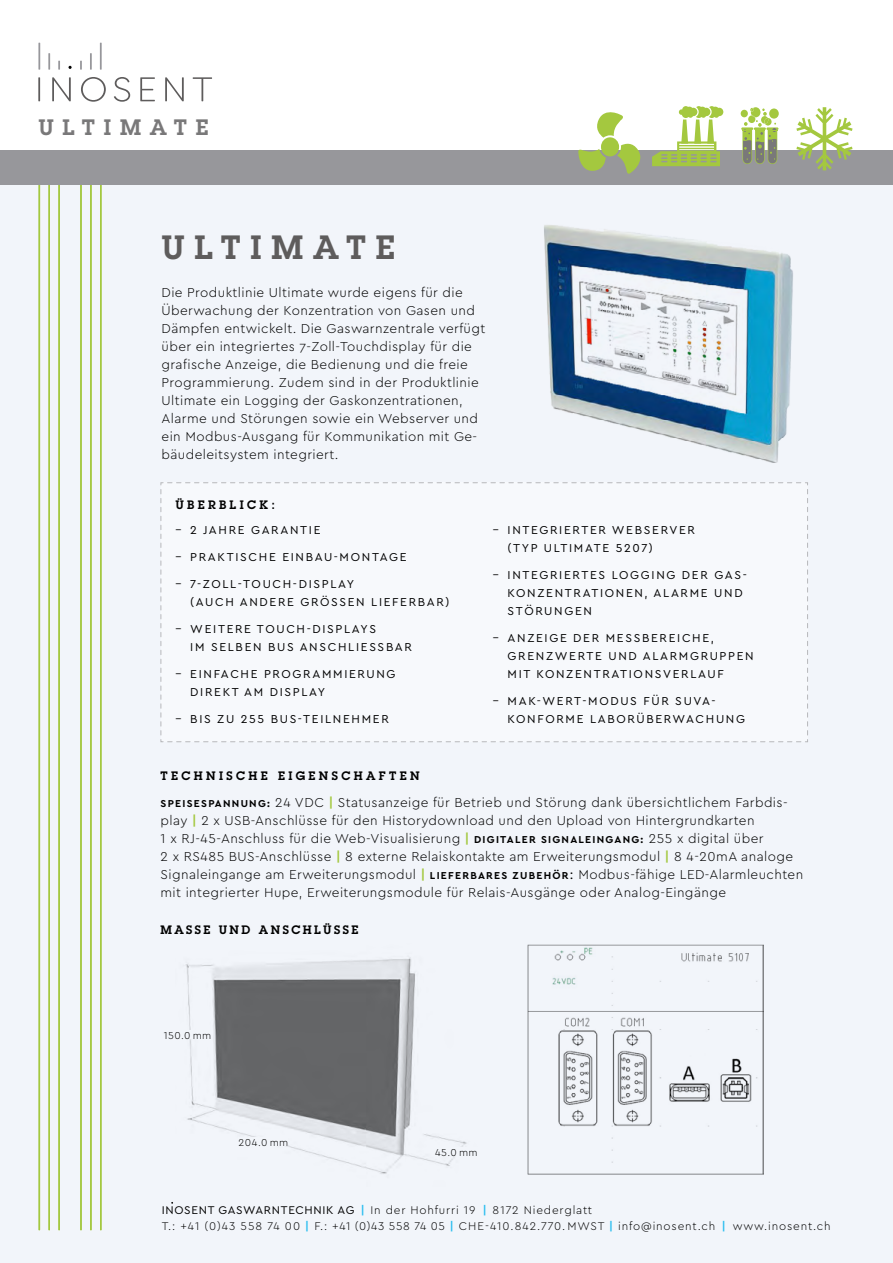
<style>
.page{position:relative;width:893px;height:1263px;background:#fff}
.page>*{position:absolute;margin:0;border:0;box-sizing:border-box;transform-origin:0 0}
.t1{font:600 33px "Lubalin Graph";letter-spacing:.3em;color:#5e5c5c}
.t2{font:600 21.9px "Lubalin Graph";letter-spacing:.4em;color:#797879}
.t3{font:300 13.5px/18px "Cera PRO";letter-spacing:.03em;color:#000}
.t4{font:12px/18px "Cera PRO";letter-spacing:.14em;color:#000}
.t5{font:600 12px "Lubalin Graph";letter-spacing:.28em;color:#000}
.t6{font:600 12px "Lubalin Graph";letter-spacing:.2em;color:#000}
.t7{font:300 11.7px/16.2px "Cera PRO";letter-spacing:.07em;color:#000}
.t8{font:300 10.5px "Cera PRO";letter-spacing:.05em;color:#000}
.s1{font-weight:700;font-size:10.5px}
.s2{font-weight:700;color:#a4c83f}
.s3{font-weight:400}
.s4{font-weight:700;color:#29bdef}
</style>
<div class="page">
<div style="left:0;top:157px;width:893px;height:1106px;background:#f2f5fa"></div>
<svg style="left:38px;top:77px;width:174px;height:25px"></svg>
<svg style="left:68px;top:66px;width:4px;height:3px"></svg>
<hr style="left:38px;top:43px;width:2px;height:27px;background:#97979b">
<svg style="left:48px;top:53px;width:2px;height:17px"></svg>
<svg style="left:58px;top:61px;width:2px;height:9px"></svg>
<hr style="left:100px;top:43px;width:2px;height:27px;background:#97979b">
<svg style="left:90px;top:53px;width:2px;height:17px"></svg>
<svg style="left:80px;top:61px;width:2px;height:9px"></svg>
<hr style="left:39px;top:168px;width:1px;height:1062px;background:#a4c83f">
<hr style="left:49px;top:168px;width:1px;height:1062px;background:#a4c83f">
<hr style="left:58px;top:168px;width:2px;height:1062px;background:#a4c83f">
<hr style="left:100px;top:168px;width:2px;height:1062px;background:#a4c83f">
<hr style="left:90px;top:168px;width:2px;height:1062px;background:#a4c83f">
<hr style="left:80px;top:168px;width:2px;height:1062px;background:#a4c83f">
<div style="left:0;top:150px;width:893px;height:34px;background:#97979b"></div>
<svg style="left:160px;top:482px;width:648px;height:260px"></svg>
<img style="left:544px;top:225px;width:249px;height:238px">
<img style="left:527px;top:944px;width:237px;height:230px">
<img style="left:186px;top:957px;width:281px;height:217px">
<svg style="left:796px;top:107px;width:56px;height:63px"></svg>
<svg style="left:741px;top:107px;width:37px;height:57px"></svg>
<svg style="left:652px;top:106px;width:71px;height:60px"></svg>
<svg style="left:578px;top:112px;width:63px;height:62px"></svg>
<div style="left:164px;top:1031px;width:47px;height:8px;background:#f2f5fa"></div>
<div style="left:239px;top:1137px;width:49px;height:8px;background:#f2f5fa"></div>
<div style="left:435px;top:1147px;width:43px;height:8px;background:#f2f5fa"></div>
<h2 class="t2" style="left:38px;top:113px;width:172px">ULTIMATE</h2>
<h1 class="t1" style="left:162px;top:225px;width:235px">ULTIMATE</h1>
<p class="t3" style="left:162px;top:283px;width:325px">Die Produktlinie Ultimate wurde eigens für die Überwachung der Konzentration von Gasen und Dämpfen entwickelt. Die Gaswarnzentrale verfügt über ein integriertes 7-Zoll-Touchdisplay für die grafische Anzeige, die Bedienung und die freie Programmierung. Zudem sind in der Produktlinie Ultimate ein Logging der Gaskonzentrationen, Alarme und Störungen sowie ein Webserver und ein Modbus-Ausgang für Kommunikation mit Ge&shy;bäudeleitsystem integriert.</p>
<p class="t5" style="left:175px;top:497px;width:101px">ÜBERBLICK:</p>
<p class="t4" style="left:175px;top:520px;width:147px">– 2 JAHRE GARANTIE</p>
<p class="t4" style="left:175px;top:547px;width:233px">– PRAKTISCHE EINBAU-MONTAGE</p>
<p class="t4" style="left:190px;top:574px;width:261px;text-indent:-15px">– 7-ZOLL-TOUCH-DISPLAY<br>(AUCH ANDERE GRÖSSEN LIEFERBAR)</p>
<p class="t4" style="left:190px;top:619px;width:223px;text-indent:-15px">– WEITERE TOUCH-DISPLAYS<br>IM SELBEN BUS ANSCHLIESSBAR</p>
<p class="t4" style="left:190px;top:664px;width:207px;text-indent:-15px">– EINFACHE PROGRAMMIERUNG<br>DIREKT AM DISPLAY</p>
<p class="t4" style="left:175px;top:709px;width:215px">– BIS ZU 255 BUS-TEILNEHMER</p>
<p class="t4" style="left:508px;top:520px;width:189px;text-indent:-15px">– INTEGRIERTER WEBSERVER (TYP ULTIMATE 5207)</p>
<p class="t4" style="left:508px;top:565px;width:241px;text-indent:-15px">– INTEGRIERTES LOGGING DER GAS-<br>KONZENTRATIONEN, ALARME UND<br>STÖRUNGEN</p>
<p class="t4" style="left:508px;top:628px;width:248px;text-indent:-15px">– ANZEIGE DER MESSBEREICHE,<br>GRENZWERTE UND ALARMGRUPPEN<br>MIT KONZENTRATIONSVERLAUF</p>
<p class="t4" style="left:508px;top:691px;width:239px;text-indent:-15px">– MAK-WERT-MODUS FÜR SUVA-<br>KONFORME LABORÜBERWACHUNG</p>
<p class="t5" style="left:161px;top:767px;width:261px">TECHNISCHE EIGENSCHAFTEN</p>
<p class="t3" style="left:161px;top:792px;width:644px"><span class="s1">SPEISESPANNUNG:</span> 24 VDC <span class="s2">|</span> Statusanzeige für Betrieb und Störung dank übersichtlichem Farbdis&shy;play <span class="s2">|</span> 2 x USB-Anschlüsse für den Historydownload und den Upload von Hintergrundkarten<br>1 x RJ-45-Anschluss für die Web-Visualisierung <span class="s2">|</span> <span class="s1">DIGITALER SIGNALEINGANG:</span> 255 x digital über<br>2 x RS485 BUS-Anschlüsse <span class="s2">|</span> 8 externe Relaiskontakte am Erweiterungsmodul <span class="s2">|</span> 8 4-20mA analoge Signaleingange am Erweiterungsmodul <span class="s2">|</span> <span class="s1">LIEFERBARES ZUBEHÖR</span><span class="s3">:</span> Modbus-fähige LED-Alarmleuchten mit integrierter Hupe, Erweiterungsmodule für Relais-Ausgänge oder Analog-Eingänge</p>
<p class="t6" style="left:161px;top:922px;width:199px">MASSE UND ANSCHLÜSSE</p>
<p class="t8" style="left:164px;top:1029px;width:49px">150.0 mm</p>
<p class="t8" style="left:239px;top:1135px;width:51px">204.0 mm</p>
<p class="t8" style="left:435px;top:1145px;width:44px">45.0 mm</p>
<p class="t7" style="left:162px;top:1201px;width:670px"><span class="s3">INOSENT GASWARNTECHNIK AG</span> <span class="s4">|</span> In der Hohfurri 19 <span class="s4">|</span> 8172 Niederglatt<br>T.: +41 (0)43 558 74 00 <span class="s4">|</span> F.: +41 (0)43 558 74 05 <span class="s4">|</span> CHE-410.842.770. MWST <span class="s4">|</span> info@inosent.ch <span class="s4">|</span> www.inosent.ch</p>
</div>
